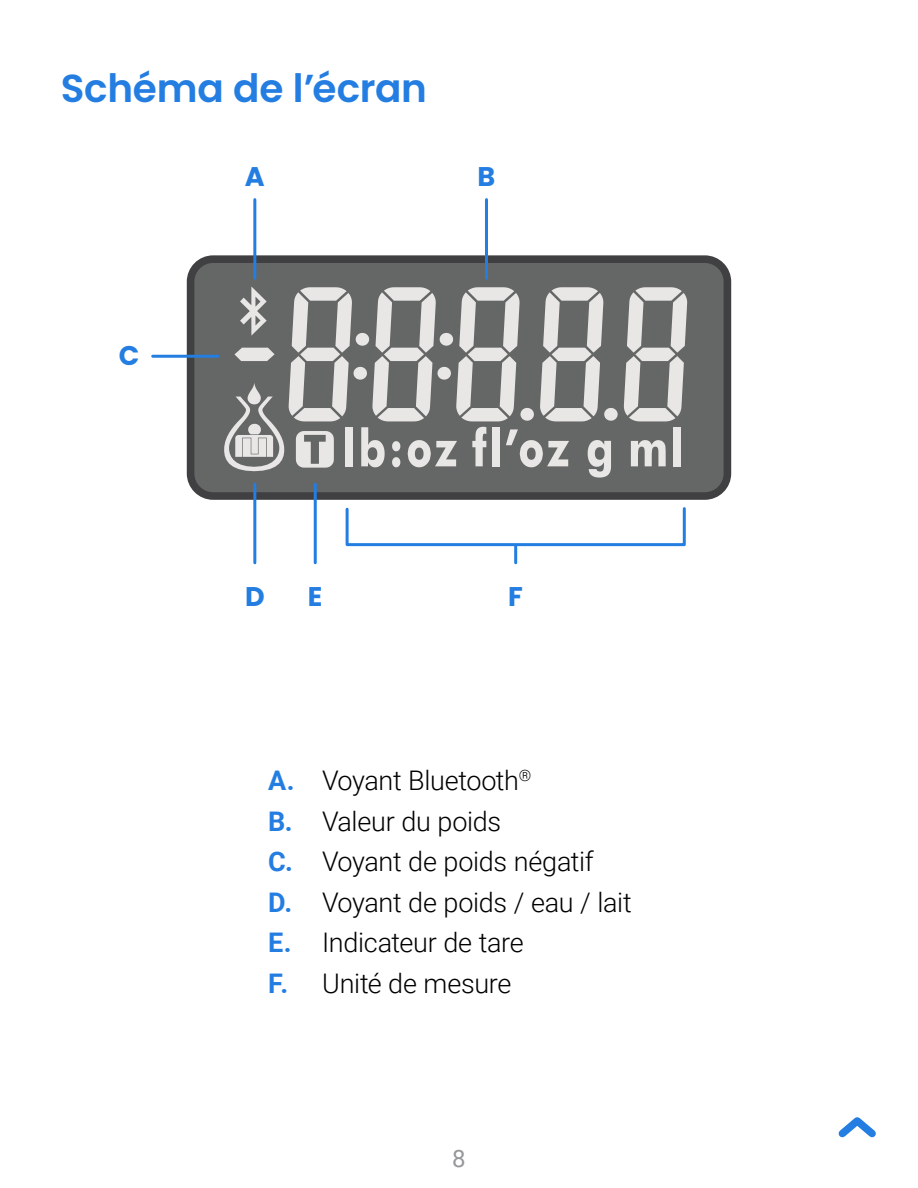
<style>
.page{position:relative;width:918px;height:1188px;background:#fff}
.page>*{position:absolute;margin:0;border:0;box-sizing:border-box;transform-origin:0 0}
.t1{font:600 39px "Poppins";letter-spacing:-.005em;color:#247de1}
.t2{font:300 27px/40.5px "Roboto";letter-spacing:-.015em;color:#000}
.t3{font:700 27px "Poppins";color:#247de1}
.t4{font:24px "Roboto";color:#959799}
.s1{font-weight:700;color:#247de1}
</style>
<div class="page">
<svg style="left:838px;top:1117px;width:38px;height:21px"></svg>
<div style="left:191px;top:259px;width:536px;height:237px;background:#656766;border-radius:23px"></div>
<div style="left:187px;top:255px;width:544px;height:245px;border:8px solid #404042;border-radius:23px"></div>
<div style="left:674px;top:427px;width:7px;height:39px;background:#e8e7e5"></div>
<svg style="left:631px;top:440px;width:35px;height:26px"></svg>
<svg style="left:624px;top:287px;width:63px;height:134px"></svg>
<svg style="left:224px;top:286px;width:394px;height:192px"></svg>
<hr style="left:514px;top:546px;width:3px;height:17px;background:#247de1">
<hr style="left:253px;top:200px;width:3px;height:78px;background:#247de1">
<hr style="left:253px;top:484px;width:3px;height:79px;background:#247de1">
<hr style="left:314px;top:484px;width:3px;height:79px;background:#247de1">
<hr style="left:485px;top:200px;width:3px;height:78px;background:#247de1">
<hr style="left:153px;top:355px;width:65px;height:3px;background:#247de1">
<svg style="left:345px;top:507px;width:341px;height:41px"></svg>
<h1 class="t1" style="left:61px;top:65px;width:368px">Schéma de l’écran</h1>
<p class="t3" style="left:245px;top:161px;width:21px">A</p>
<p class="t3" style="left:478px;top:161px;width:19px">B</p>
<p class="t3" style="left:119px;top:340px;width:22px">C</p>
<p class="t3" style="left:245px;top:581px;width:21px">D</p>
<p class="t3" style="left:308px;top:581px;width:16px">E</p>
<p class="t3" style="left:508px;top:581px;width:16px">F</p>
<p class="t2" style="left:268px;top:760px;width:365px"><span class="s1">A.</span> Voyant Bluetooth<sup>®<br></sup><span class="s1">B.</span> Valeur du poids<br><span class="s1">C.</span> Voyant de poids négatif<br><span class="s1">D.</span> Voyant de poids / eau / lait<br><span class="s1">E.</span> Indicateur de tare<br><span class="s1">F.</span> Unité de mesure</p>
<p class="t4" style="left:452px;top:1142px;width:15px">8</p>
</div>
